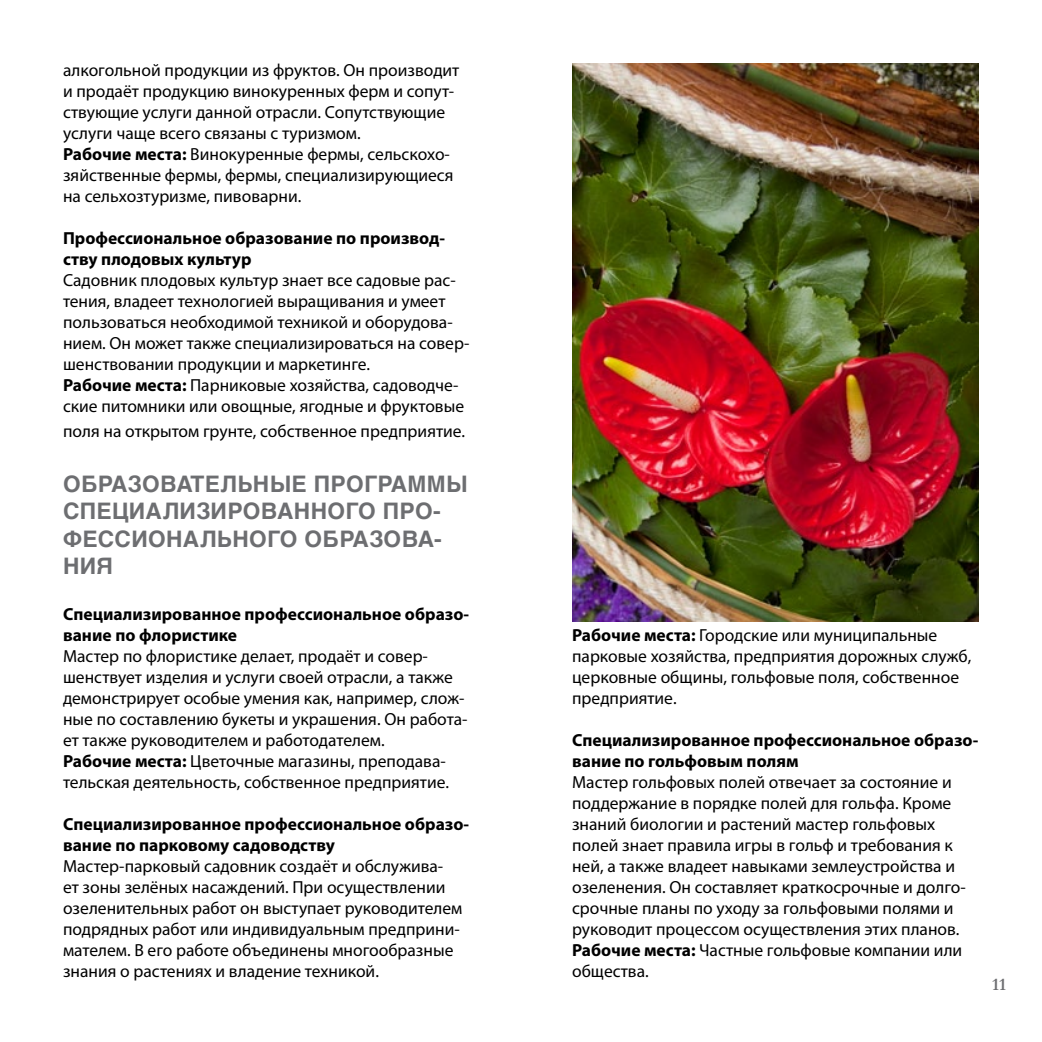
<style>
.page{position:relative;width:1042px;height:1042px;background:#fff}
.page>*{position:absolute;margin:0;border:0;box-sizing:border-box;transform-origin:0 0}
.t1{font:700 22.75px/27.3px "Helvetica LTCYR";letter-spacing:.015em;color:#6d6e71}
.t2{font:17.5px/21px "Myriad Pro";color:#000}
.t3{font:700 17.5px/21px "Myriad Pro";color:#000}
.t4{font:700 17.5px "Garamond";color:#6d6e71}
.s1{font-weight:700}
</style>
<div class="page">
<img style="left:572px;top:63px;width:407px;height:558px">
<p class="t2" style="left:63px;top:59px;width:398px">алкогольной продукции из фруктов. Он производит и продаёт продукцию винокуренных ферм и сопут&shy;ствующие услуги данной отрасли. Сопутствующие услуги чаще всего связаны с туризмом.<br><span class="s1">Рабочие места:</span> Винокуренные фермы, сельскохо&shy;зяйственные фермы, фермы, специализирующиеся на сельхозтуризме, пивоварни.</p>
<p class="t3" style="left:63px;top:227px;width:383px">Профессиональное образование по производ&shy;ству плодовых культур</p>
<p class="t2" style="left:63px;top:269px;width:408px">Садовник плодовых культур знает все садовые рас&shy;тения, владеет технологией выращивания и умеет пользоваться необходимой техникой и оборудова&shy;нием. Он может также специализироваться на совер&shy;шенствовании продукции и маркетинге.<br><span class="s1">Рабочие места:</span> Парниковые хозяйства, садоводче&shy;ские питомники или овощные, ягодные и фруктовые</p>
<p class="t2" style="left:63px;top:421px;width:404px">поля на открытом грунте, собственное предприятие.</p>
<h1 class="t1" style="left:63px;top:470px;width:406px">ОБРАЗОВАТЕЛЬНЫЕ ПРОГРАММЫ<br>СПЕЦИАЛИЗИРОВАННОГО ПРО-<br>ФЕССИОНАЛЬНОГО ОБРАЗОВА-<br>НИЯ</h1>
<p class="t3" style="left:63px;top:603px;width:408px">Специализированное профессиональное образо&shy;вание по флористике</p>
<p class="t2" style="left:63px;top:645px;width:406px">Мастер по флористике делает, продаёт и совер&shy;шенствует изделия и услуги своей отрасли, а также демонстрирует особые умения как, например, слож&shy;ные по составлению букеты и украшения. Он работа&shy;ет также руководителем и работодателем.<br><span class="s1">Рабочие места:</span> Цветочные магазины, преподава&shy;тельская деятельность, собственное предприятие.</p>
<p class="t3" style="left:63px;top:813px;width:408px">Специализированное профессиональное образо&shy;вание по парковому садоводству</p>
<p class="t2" style="left:63px;top:855px;width:401px">Мастер-парковый садовник создаёт и обслужива&shy;ет зоны зелёных насаждений. При осуществлении озеленительных работ он выступает руководителем подрядных работ или индивидуальным предприни&shy;мателем. В его работе объединены многообразные знания о растениях и владение техникой.</p>
<p class="t2" style="left:572px;top:624px;width:401px"><span class="s1">Рабочие места:</span> Городские или муниципальные парковые хозяйства, предприятия дорожных служб, церковные общины, гольфовые поля, собственное предприятие.</p>
<p class="t3" style="left:572px;top:729px;width:408px">Специализированное профессиональное образо&shy;вание по гольфовым полям</p>
<p class="t2" style="left:572px;top:771px;width:395px">Мастер гольфовых полей отвечает за состояние и поддержание в порядке полей для гольфа. Кроме знаний биологии и растений мастер гольфовых полей знает правила игры в гольф и требования к ней, а также владеет навыками землеустройства и озеленения. Он составляет краткосрочные и долго&shy;срочные планы по уходу за гольфовыми полями и руководит процессом осуществления этих планов.<br><span class="s1">Рабочие места:</span> Частные гольфовые компании или общества.</p>
<p class="t4" style="left:992px;top:973px;width:16px">11</p>
</div>
